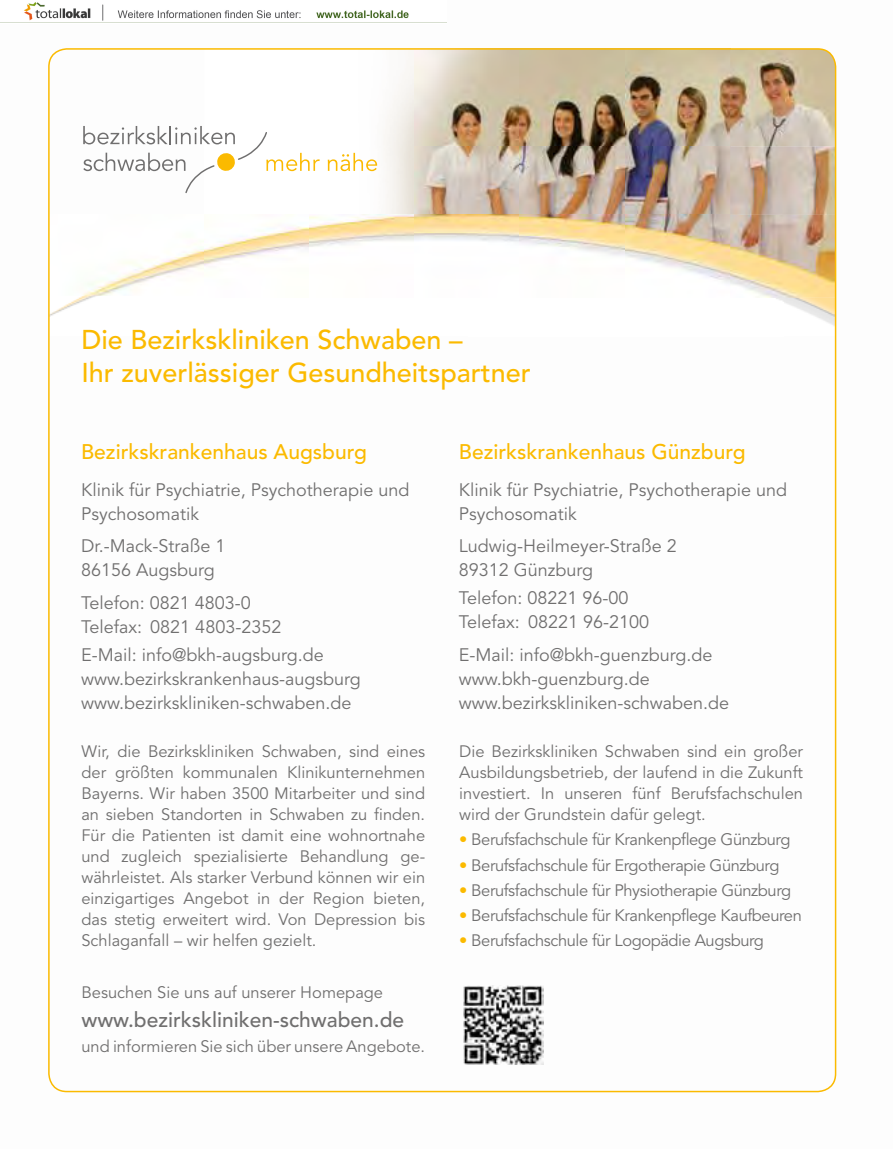
<style>
.page{position:relative;width:893px;height:1149px;background:#fff}
.page>*{position:absolute;margin:0;border:0;box-sizing:border-box;transform-origin:0 0}
.t1{font:500 27px/32.4px "Avenir LT Std";color:#fbba00}
.t2{font:500 21px "Avenir LT Std";color:#fbba00}
.t3{font:500 21px "Avenir LT Std";color:#706f6f}
.t4{font:18px/24px "Avenir LT Std";color:#706f6f}
.t5{font:16.5px/21px "Avenir LT Std";letter-spacing:-.025em;color:#706f6f;text-align:justify}
.t6{font:16.5px "Avenir LT Std";color:#706f6f}
.s1{color:#fbba00}
</style>
<div class="page">
<img style="left:384px;top:49px;width:452px;height:97px">
<img style="left:327px;top:146px;width:403px;height:69px">
<img style="left:730px;top:146px;width:103px;height:69px">
<img style="left:836px;top:244px;width:1px;height:49px">
<img style="left:83px;top:241px;width:121px;height:54px">
<img style="left:783px;top:298px;width:50px;height:27px">
<img style="left:51px;top:295px;width:56px;height:21px">
<img style="left:204px;top:215px;width:629px;height:83px">
<svg style="left:83px;top:126px;width:237px;height:68px"></svg>
<svg style="left:328px;top:153px;width:49px;height:18px"></svg>
<img style="left:463px;top:985px;width:81px;height:79px">
<img style="left:0;top:2px;width:446px;height:21px">
<h1 class="t1" style="left:81px;top:324px;width:451px">Die Bezirkskliniken Schwaben –<br>Ihr zuverlässiger Gesundheitspartner</h1>
<p class="t2" style="left:81px;top:439px;width:287px">Bezirkskrankenhaus Augsburg</p>
<p class="t4" style="left:81px;top:477px;width:330px">Klinik für Psychiatrie, Psychotherapie und<br>Psychosomatik</p>
<p class="t4" style="left:81px;top:534px;width:146px">Dr.-Mack-Straße 1<br>86156 Augsburg</p>
<p class="t4" style="left:81px;top:590px;width:202px">Telefon: 0821 4803-0<br>Telefax: 0821 4803-2352</p>
<p class="t4" style="left:81px;top:643px;width:281px">E-Mail: info@bkh-augsburg.de www.bezirkskrankenhaus-augsburg www.bezirkskliniken-schwaben.de</p>
<p class="t2" style="left:459px;top:439px;width:288px">Bezirkskrankenhaus Günzburg</p>
<p class="t4" style="left:459px;top:477px;width:330px">Klinik für Psychiatrie, Psychotherapie und<br>Psychosomatik</p>
<p class="t4" style="left:459px;top:534px;width:219px">Ludwig-Heilmeyer-Straße 2<br>89312 Günzburg</p>
<p class="t4" style="left:459px;top:586px;width:192px">Telefon: 08221 96-00<br>Telefax: 08221 96-2100</p>
<p class="t4" style="left:459px;top:643px;width:272px">E-Mail: info@bkh-guenzburg.de www.bkh-guenzburg.de www.bezirkskliniken-schwaben.de</p>
<p class="t5" style="left:81px;top:741px;width:345px">Wir, die Bezirkskliniken Schwaben, sind eines der größten kommunalen Klinikunternehmen Bayerns. Wir haben 3500 Mitarbeiter und sind an sieben Standorten in Schwaben zu finden.<br>Für die Patienten ist damit eine wohnortnahe und zugleich spezialisierte Behandlung ge&shy;währleistet. Als starker Verbund können wir ein einzigartiges Angebot in der Region bieten, das stetig erweitert wird. Von Depression bis Schlaganfall – wir helfen gezielt.</p>
<p class="t5" style="left:459px;top:741px;width:345px">Die Bezirkskliniken Schwaben sind ein großer Ausbildungsbetrieb, der laufend in die Zukunft investiert. In unseren fünf Berufsfachschulen wird der Grundstein dafür gelegt.</p>
<p class="t5" style="left:459px;top:829px;width:333px"><span class="s1">•</span> Berufsfachschule für Krankenpflege Günzburg</p>
<p class="t5" style="left:459px;top:854px;width:322px"><span class="s1">•</span> Berufsfachschule für Ergotherapie Günzburg</p>
<p class="t5" style="left:459px;top:879px;width:333px"><span class="s1">•</span> Berufsfachschule für Physiotherapie Günzburg</p>
<p class="t5" style="left:459px;top:904px;width:344px"><span class="s1">•</span> Berufsfachschule für Krankenpflege Kaufbeuren</p>
<p class="t5" style="left:459px;top:930px;width:306px"><span class="s1">•</span> Berufsfachschule für Logopädie Augsburg</p>
<p class="t6" style="left:81px;top:982px;width:303px">Besuchen Sie uns auf unserer Homepage</p>
<p class="t3" style="left:81px;top:1007px;width:324px">www.bezirkskliniken-schwaben.de</p>
<p class="t6" style="left:81px;top:1036px;width:345px">und informieren Sie sich über unsere Angebote.</p>
</div>
